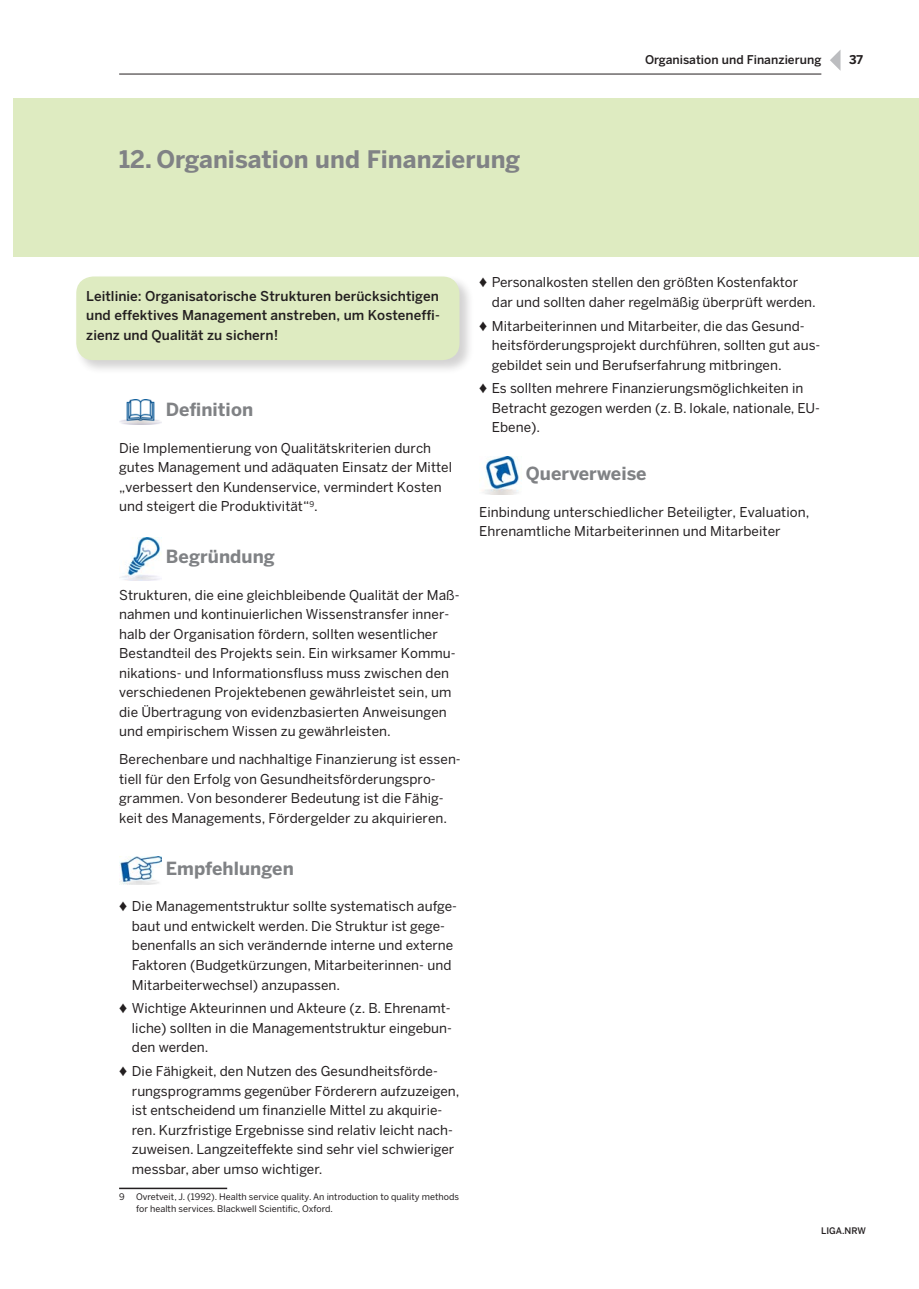
<style>
.page{position:relative;width:919px;height:1289px;background:#fff}
.page>*{position:absolute;margin:0;border:0;box-sizing:border-box;transform-origin:0 0}
.t1{font:700 24px "Benton Sans";letter-spacing:.005em;color:#808285}
.t2{font:700 18px "Benton Sans";letter-spacing:.005em;color:#808285}
.t3{font:13.5px/19.5px "Benton Sans";letter-spacing:.005em;color:#231f20}
.t4{font:500 13.5px/19.5px "Benton Sans";letter-spacing:.005em;color:#231f20;text-align:justify}
.t5{font:500 12px "Benton Sans";letter-spacing:.005em;color:#231f20}
.t6{font:700 12px "Benton Sans";color:#231f20}
.t7{font:9px/12px "Benton Sans";letter-spacing:.005em;color:#231f20}
.t8{font:500 9px "Benton Sans";letter-spacing:.005em;color:#231f20}
</style>
<div class="page">
<hr style="left:119px;top:74px;width:702px;height:1px;background:#231f20">
<svg style="left:830px;top:50px;width:10px;height:20px"></svg>
<div style="left:14px;top:98px;width:904px;height:159px;background:#deebc1"></div>
<hr style="left:119px;top:1187px;width:108px;height:2px;background:#231f20">
<img style="left:119px;top:399px;width:43px;height:25px">
<img style="left:120px;top:537px;width:41px;height:43px">
<img style="left:119px;top:856px;width:43px;height:28px">
<div style="left:74px;top:275px;width:400px;height:99px;background:#231f20;opacity:.2"></div>
<div style="left:76px;top:276px;width:383px;height:84px;background:#deebc1;border-radius:17px"></div>
<img style="left:483px;top:457px;width:36px;height:37px">
<h1 class="t1" style="left:119px;top:144px;width:403px">12. Organisation und Finanzierung</h1>
<p class="t5" style="left:645px;top:53px;width:178px">Organisation und Finanzierung</p>
<p class="t6" style="left:849px;top:53px;width:15px">37</p>
<p class="t4" style="left:86px;top:286px;width:355px">Leitlinie: Organisatorische Strukturen berücksichtigen und effektives Management anstreben, um Kosteneffi&shy;zienz und Qualität zu sichern!</p>
<h2 class="t2" style="left:166px;top:399px;width:89px">Definition</h2>
<p class="t3" style="left:119px;top:438px;width:334px">Die Implementierung von Qualitätskriterien durch gutes Management und adäquaten Einsatz der Mittel „verbessert den Kundenservice, vermindert Kosten und steigert die Produktivität“<sup>9</sup>.</p>
<h2 class="t2" style="left:166px;top:546px;width:110px">Begründung</h2>
<p class="t3" style="left:119px;top:585px;width:342px">Strukturen, die eine gleichbleibende Qualität der Maß&shy;nahmen und kontinuierlichen Wissenstransfer inner&shy;halb der Organisation fördern, sollten wesentlicher Bestandteil des Projekts sein. Ein wirksamer Kommu&shy;nikations- und Informationsfluss muss zwischen den verschiedenen Projektebenen gewährleistet sein, um die Übertragung von evidenzbasierten Anweisungen und empirischem Wissen zu gewährleisten.</p>
<p class="t3" style="left:119px;top:749px;width:343px">Berechenbare und nachhaltige Finanzierung ist essen&shy;tiell für den Erfolg von Gesundheitsförderungspro&shy;grammen. Von besonderer Bedeutung ist die Fähig&shy;keit des Managements, Fördergelder zu akquirieren.</p>
<h2 class="t2" style="left:166px;top:857px;width:129px">Empfehlungen</h2>
<p class="t3" style="left:132px;top:896px;width:326px;text-indent:-13px">♦ Die Managementstruktur sollte systematisch aufge&shy;baut und entwickelt werden. Die Struktur ist gege&shy;benenfalls an sich verändernde interne und externe Faktoren (Budgetkürzungen, Mitarbeiterinnen- und Mitarbeiterwechsel) anzupassen.</p>
<p class="t3" style="left:132px;top:998px;width:321px;text-align:justify;text-indent:-13px">♦ Wichtige Akteurinnen und Akteure (z. B. Ehrenamt&shy;liche) sollten in die Managementstruktur eingebun&shy;den werden.</p>
<p class="t3" style="left:132px;top:1061px;width:329px;text-indent:-13px">♦ Die Fähigkeit, den Nutzen des Gesundheitsförde&shy;rungsprogramms gegenüber Förderern aufzuzeigen, ist entscheidend um finanzielle Mittel zu akquirie&shy;ren. Kurzfristige Ergebnisse sind relativ leicht nach&shy;zuweisen. Langzeiteffekte sind sehr viel schwieriger messbar, aber umso wichtiger.</p>
<p class="t7" style="left:119px;top:1190px;width:7px">9</p>
<p class="t7" style="left:136px;top:1190px;width:324px">Ovretveit, J. (1992). Health service quality. An introduction to quality methods for health services. Blackwell Scientific, Oxford.</p>
<p class="t3" style="left:492px;top:272px;width:325px;text-indent:-13px">♦ Personalkosten stellen den größten Kostenfaktor dar und sollten daher regelmäßig überprüft werden.</p>
<p class="t3" style="left:492px;top:316px;width:330px;text-indent:-13px">♦ Mitarbeiterinnen und Mitarbeiter, die das Gesund&shy;heitsförderungsprojekt durchführen, sollten gut aus&shy;gebildet sein und Berufserfahrung mitbringen.</p>
<p class="t3" style="left:492px;top:378px;width:329px;text-indent:-13px">♦ Es sollten mehrere Finanzierungsmöglichkeiten in<br>Betracht gezogen werden (z. B. lokale, nationale, EU-<br>Ebene).</p>
<h2 class="t2" style="left:526px;top:463px;width:122px">Querverweise</h2>
<p class="t3" style="left:479px;top:502px;width:331px">Einbindung unterschiedlicher Beteiligter, Evaluation,<br>Ehrenamtliche Mitarbeiterinnen und Mitarbeiter</p>
<p class="t8" style="left:821px;top:1225px;width:46px">LIGA.NRW</p>
</div>
